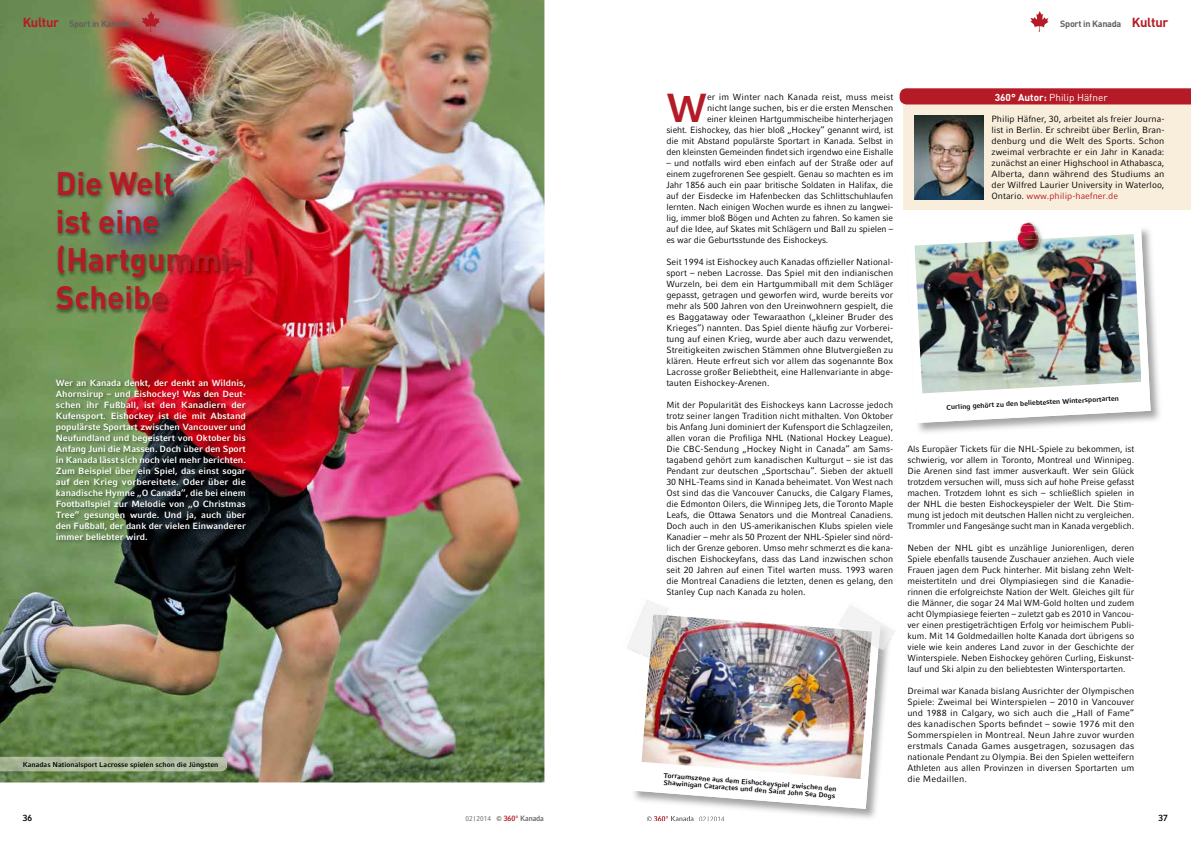
<style>
.page{position:relative;width:1191px;height:842px;background:#fff}
.page>*{position:absolute;margin:0;border:0;box-sizing:border-box;transform-origin:0 0}
.t1{font:700 40.4px "Compatil Fact LT";color:#b51b26}
.t2{font:700 32px/38px "DIN";color:#b51b26}
.t3{font:10px "DIN";color:#fff}
.t4{font:9px/11px "Compatil Fact LT";letter-spacing:-.005em;color:#000;text-align:justify}
.t5{font:700 9px/11px "Compatil Fact LT";color:#fff;text-align:justify}
.t6{font:700 9px "DIN";letter-spacing:-.03em;color:#626261}
.t7{font:700 9px "Compatil Fact LT";color:#000;scale:.93 1}
.t8{font:700 7px/7.1px "Compatil Fact LT";color:#000}
.t9{font:7px "Compatil Fact LT";color:#626261;scale:.93 1}
.s1{font-size:13px;color:#b51b26}
.s2{font-weight:700}
.s3{color:#b51b26}
.s4{font-weight:700;font-size:7.7px;color:#b51b26}
.s5{font-weight:700;font-size:7.7px}
</style>
<div class="page">
<img style="left:0;top:0;width:544px;height:782px">
<img style="left:55px;top:171px;width:200px;height:143px">
<img style="left:918px;top:236px;width:242px;height:197px">
<svg style="left:918px;top:229px;width:232px;height:194px"></svg>
<img style="left:914px;top:234px;width:227px;height:159px">
<img style="left:54px;top:378px;width:196px;height:167px">
<div style="left:903px;top:92px;width:288px;height:118px;background:#f9eedb"></div>
<div style="left:899px;top:88px;width:292px;height:16px;background:#b51b26"></div>
<img style="left:915px;top:116px;width:68px;height:83px">
<img style="left:0;top:757px;width:227px;height:14px">
<img style="left:750px;top:655px;width:138px;height:164px">
<svg style="left:647px;top:816px;width:5px;height:5px"></svg>
<img style="left:654px;top:816px;width:14px;height:5px">
<img style="left:671px;top:816px;width:23px;height:5px">
<img style="left:699px;top:816px;width:25px;height:5px">
<svg style="left:634px;top:655px;width:246px;height:154px"></svg>
<img style="left:641px;top:615px;width:229px;height:164px">
<img style="left:1017px;top:239px;width:28px;height:17px">
<svg style="left:1013px;top:224px;width:32px;height:15px"></svg>
<img style="left:1018px;top:222px;width:16px;height:3px">
<img style="left:1017px;top:225px;width:19px;height:6px">
<img style="left:1017px;top:231px;width:22px;height:8px">
<img style="left:1017px;top:239px;width:24px;height:13px">
<img style="left:839px;top:606px;width:53px;height:49px">
<img style="left:835px;top:621px;width:45px;height:32px">
<img style="left:836px;top:629px;width:36px;height:20px">
<img style="left:631px;top:605px;width:31px;height:51px">
<img style="left:642px;top:606px;width:29px;height:53px">
<img style="left:649px;top:614px;width:20px;height:45px">
<svg style="left:1030px;top:11px;width:18px;height:21px"></svg>
<svg style="left:142px;top:11px;width:18px;height:21px"></svg>
<p class="t6" style="left:23px;top:18px;width:109px"><span class="s1">Kultur</span> Sport in Kanada</p>
<p class="t6" style="left:1060px;top:18px;width:110px">Sport in Kanada <span class="s1">Kultur</span></p>
<h2 class="t2" style="left:56px;top:163px;width:198px">Die Welt<br>ist eine (Hartgummi-)<br>Scheibe</h2>
<p class="t5" style="left:56px;top:377px;width:191px">Wer an Kanada denkt, der denkt an Wildnis, Ahornsirup – und Eishockey! Was den Deut&shy;schen ihr Fußball, ist den Kanadiern der Kufensport. Eishockey ist die mit Abstand populärste Sportart zwischen Vancouver und Neufundland und begeistert von Oktober bis Anfang Juni die Massen. Doch über den Sport in Kanada lässt sich noch viel mehr berichten.<br>Zum Beispiel über ein Spiel, das einst sogar auf den Krieg vorbereitete. Oder über die kanadische Hymne „O Canada“, die bei einem Footballspiel zur Melodie von „O Christmas Tree“ gesungen wurde. Und ja, auch über den Fußball, der dank der vielen Einwanderer immer beliebter wird.</p>
<p class="t8" style="left:23px;top:761px;width:197px">Kanadas Nationalsport Lacrosse spielen schon die Jüngsten</p>
<p class="t4" style="left:666px;top:91px;width:228px;text-align:right">er im Winter nach Kanada reist, muss meist<br>nicht lange suchen, bis er die ersten Menschen<br>einer kleinen Hartgummischeibe hinterherjagen<br>sieht. Eishockey, das hier bloß „Hockey“ genannt wird, ist die mit Abstand populärste Sportart in Kanada. Selbst in den kleinsten Gemeinden findet sich irgendwo eine Eishalle</p>
<p class="t4" style="left:666px;top:157px;width:228px">– und notfalls wird eben einfach auf der Straße oder auf einem zugefrorenen See gespielt. Genau so machten es im Jahr 1856 auch ein paar britische Soldaten in Halifax, die auf der Eisdecke im Hafenbecken das Schlittschuhlaufen lernten. Nach einigen Wochen wurde es ihnen zu langwei&shy;lig, immer bloß Bögen und Achten zu fahren. So kamen sie auf die Idee, auf Skates mit Schlägern und Ball zu spielen – es war die Geburtsstunde des Eishockeys.</p>
<p class="t4" style="left:666px;top:256px;width:228px">Seit 1994 ist Eishockey auch Kanadas offizieller National&shy;sport – neben Lacrosse. Das Spiel mit den indianischen Wurzeln, bei dem ein Hartgummiball mit dem Schläger gepasst, getragen und geworfen wird, wurde bereits vor mehr als 500 Jahren von den Ureinwohnern gespielt, die es Baggataway oder Tewaraathon („kleiner Bruder des Krieges“) nannten. Das Spiel diente häufig zur Vorberei&shy;tung auf einen Krieg, wurde aber auch dazu verwendet, Streitigkeiten zwischen Stämmen ohne Blutvergießen zu klären. Heute erfreut sich vor allem das sogenannte Box Lacrosse großer Beliebtheit, eine Hallenvariante in abge&shy;tauten Eishockey-Arenen.</p>
<p class="t4" style="left:666px;top:399px;width:228px">Mit der Popularität des Eishockeys kann Lacrosse jedoch trotz seiner langen Tradition nicht mithalten. Von Oktober bis Anfang Juni dominiert der Kufensport die Schlagzeilen, allen voran die Profiliga NHL (National Hockey League).<br>Die CBC-Sendung „Hockey Night in Canada“ am Sams&shy;tagabend gehört zum kanadischen Kulturgut – sie ist das Pendant zur deutschen „Sportschau“. Sieben der aktuell 30 NHL-Teams sind in Kanada beheimatet. Von West nach Ost sind das die Vancouver Canucks, die Calgary Flames, die Edmonton Oilers, die Winnipeg Jets, die Toronto Maple Leafs, die Ottawa Senators und die Montreal Canadiens.<br>Doch auch in den US-amerikanischen Klubs spielen viele Kanadier – mehr als 50 Prozent der NHL-Spieler sind nörd&shy;lich der Grenze geboren. Umso mehr schmerzt es die kana&shy;dischen Eishockeyfans, dass das Land inzwischen schon seit 20 Jahren auf einen Titel warten muss. 1993 waren die Montreal Canadiens die letzten, denen es gelang, den Stanley Cup nach Kanada zu holen.</p>
<h1 class="t1" style="left:666px;top:84px;width:42px">W</h1>
<p class="t8" style="left:664px;top:772px;width:175px;rotate:4deg">Torraum szene aus dem Eishockeyspiel zw ischen den<br>Shaw inigan Cataractes und den Saint John Sea D ogs</p>
<p class="t3" style="left:994px;top:91px;width:114px"><span class="s2">360° Autor:</span> Philip Häfner</p>
<p class="t4" style="left:991px;top:113px;width:174px">Philip Häfner, 30, arbeitet als freier Journa&shy;list in Berlin. Er schreibt über Berlin, Bran&shy;denburg und die Welt des Sports. Schon zweimal verbrachte er ein Jahr in Kanada: zunächst an einer Highschool in Athabasca, Alberta, dann während des Studiums an der Wilfred Laurier University in Waterloo, Ontario. <span class="s3">www.philip-haefner.de</span></p>
<p class="t8" style="left:946px;top:404px;width:174px;rotate:-3deg">Curling gehört zu den beliebtesten Wintersportarten</p>
<p class="t4" style="left:907px;top:443px;width:228px">Als Europäer Tickets für die NHL-Spiele zu bekommen, ist schwierig, vor allem in Toronto, Montreal und Winnipeg.<br>Die Arenen sind fast immer ausverkauft. Wer sein Glück trotzdem versuchen will, muss sich auf hohe Preise gefasst machen. Trotzdem lohnt es sich – schließlich spielen in der NHL die besten Eishockeyspieler der Welt. Die Stim&shy;mung ist jedoch mit deutschen Hallen nicht zu vergleichen.<br>Trommler und Fangesänge sucht man in Kanada vergeblich.</p>
<p class="t4" style="left:907px;top:542px;width:228px">Neben der NHL gibt es unzählige Juniorenligen, deren Spiele ebenfalls tausende Zuschauer anziehen. Auch viele Frauen jagen dem Puck hinterher. Mit bislang zehn Welt&shy;meistertiteln und drei Olympiasiegen sind die Kanadie&shy;rinnen die erfolgreichste Nation der Welt. Gleiches gilt für die Männer, die sogar 24 Mal WM-Gold holten und zudem acht Olympiasiege feierten – zuletzt gab es 2010 in Vancou&shy;ver einen prestigeträchtigen Erfolg vor heimischem Publi&shy;kum. Mit 14 Goldmedaillen holte Kanada dort übrigens so viele wie kein anderes Land zuvor in der Geschichte der Winterspiele. Neben Eishockey gehören Curling, Eiskunst&shy;lauf und Ski alpin zu den beliebtesten Wintersportarten.</p>
<p class="t4" style="left:907px;top:685px;width:228px">Dreimal war Kanada bislang Ausrichter der Olympischen Spiele: Zweimal bei Winterspielen – 2010 in Vancouver und 1988 in Calgary, wo sich auch die „Hall of Fame“ des kanadischen Sports befindet – sowie 1976 mit den Sommerspielen in Montreal. Neun Jahre zuvor wurden erstmals Canada Games ausgetragen, sozusagen das nationale Pendant zu Olympia. Bei den Spielen wetteifern Athleten aus allen Provinzen in diversen Sportarten um die Medaillen.</p>
<p class="t7" style="left:23px;top:813px;width:12px">36</p>
<p class="t9" style="left:465px;top:815px;width:86px">02 | 2014 <span class="s2">©</span> <span class="s4">360°</span> <span class="s5">Kanada</span></p>
<p class="t7" style="left:1158px;top:813px;width:12px">37</p>
</div>
